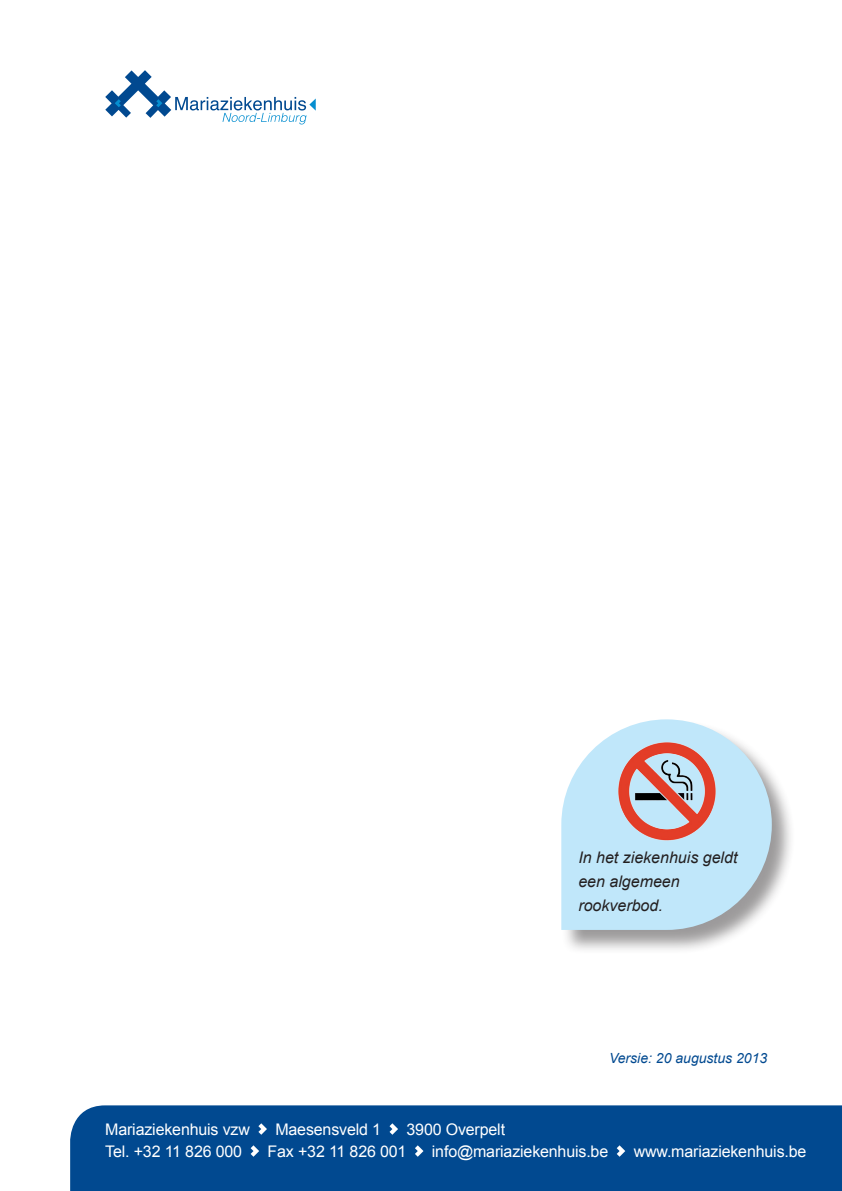
<style>
.page{position:relative;width:842px;height:1191px;background:#fff}
.page>*{position:absolute;margin:0;border:0;box-sizing:border-box;transform-origin:0 0}
.t1{font:16px "Arial";letter-spacing:-.01em;color:#fff}
._3_3_Nota{font:italic 16px/24px "Arial";color:#231f20}
._3_1_Bodytekst{font:italic 14px "Arial";color:#014990}
</style>
<div class="page">
<div style="left:70px;top:1105px;width:772px;height:86px;background:#014990"></div>
<svg style="left:105px;top:70px;width:211px;height:54px"></svg>
<svg style="left:258px;top:1123px;width:9px;height:11px"></svg>
<svg style="left:389px;top:1123px;width:9px;height:11px"></svg>
<svg style="left:251px;top:1145px;width:8px;height:11px"></svg>
<svg style="left:415px;top:1145px;width:8px;height:11px"></svg>
<svg style="left:617px;top:1145px;width:8px;height:11px"></svg>
<div style="left:561px;top:719px;width:235px;height:235px;background:#231f20;opacity:.45"></div>
<svg style="left:561px;top:719px;width:211px;height:211px;fill:#c0e7fa"></svg>
<img style="left:583px;top:736px;width:167px;height:111px">
<p class="_3_3_Nota" style="left:578px;top:846px;width:161px">In het ziekenhuis geldt een algemeen rookverbod.</p>
<p class="_3_1_Bodytekst" style="left:609px;top:1049px;width:160px">Versie: 20 augustus 2013</p>
<p class="t1" style="left:105px;top:1118px;width:146px">Mariaziekenhuis vzw</p>
<p class="t1" style="left:275px;top:1118px;width:107px">Maesensveld 1</p>
<p class="t1" style="left:406px;top:1118px;width:100px">3900 Overpelt</p>
<p class="t1" style="left:105px;top:1140px;width:138px">Tel. +32 11 826 000</p>
<p class="t1" style="left:268px;top:1140px;width:140px">Fax +32 11 826 001</p>
<p class="t1" style="left:432px;top:1140px;width:178px">info@mariaziekenhuis.be</p>
<p class="t1" style="left:634px;top:1140px;width:174px">www.mariaziekenhuis.be</p>
</div>
